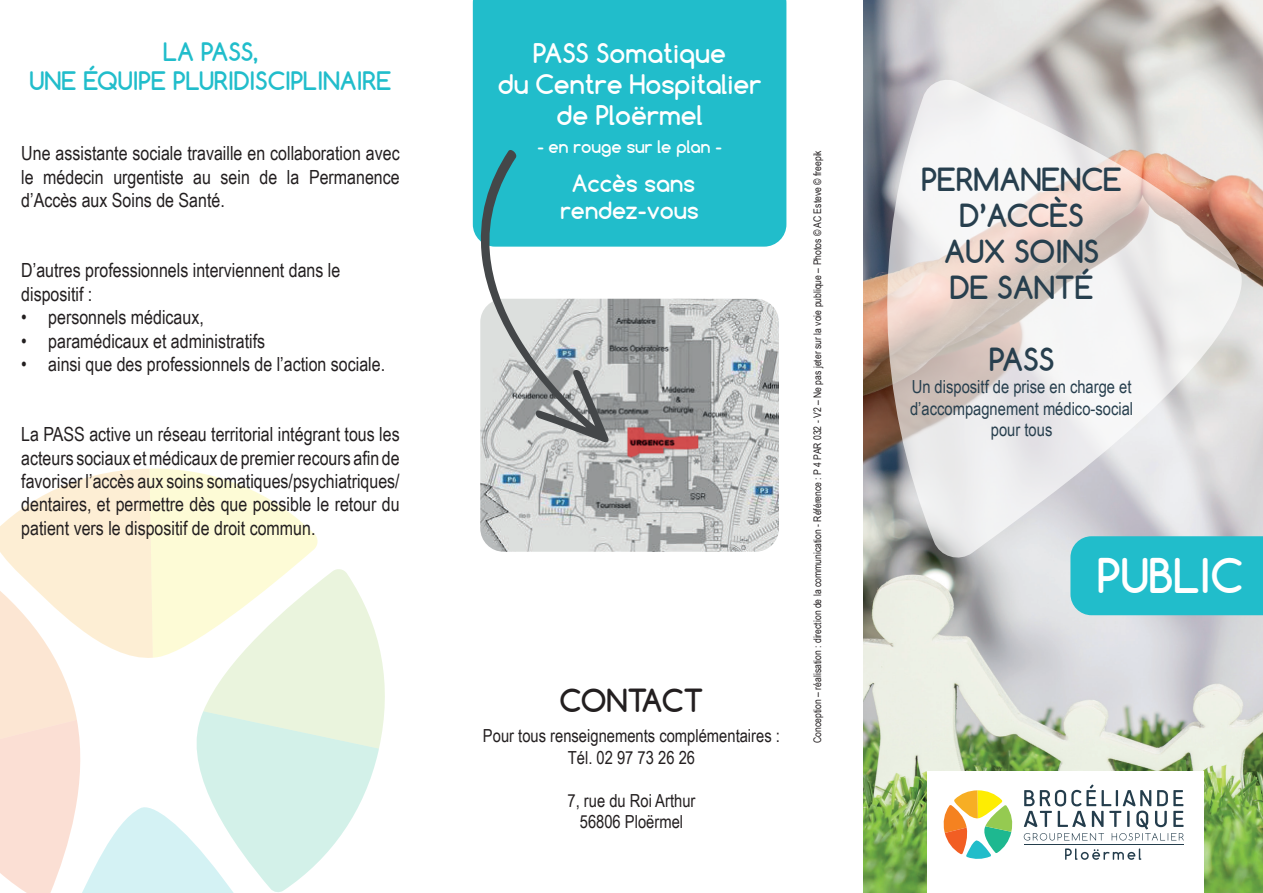
<style>
.page{position:relative;width:1263px;height:893px;background:#fff}
.page>*{position:absolute;margin:0;border:0;box-sizing:border-box;transform-origin:0 0}
.t1{font:700 45px "Comfortaa";color:#fff}
.t2{font:700 30px/36px "Comfortaa";color:#273f4e;text-align:center}
.t3{font:700 30px "Comfortaa";letter-spacing:-.01em;color:#231f20}
.t4{font:700 25.5px/30.6px "Comfortaa";color:#fff;text-align:center}
.t5{font:700 24px/28.8px "Comfortaa";color:#21bdcb;text-align:center}
.t6{font:700 22.5px/27px "Comfortaa";color:#fff;text-align:center}
.t7{font:19.5px/23.4px "Arial Narrow";color:#231f20;text-align:justify}
.t8{font:18px/21.6px "Arial Narrow";color:#231f20;text-align:center}
.t9{font:18px/21.6px "Arial Narrow";color:#273f4e;text-align:center}
.t10{font:700 16.5px "Comfortaa";color:#fff}
.t11{font:10.5px "Arial Narrow";color:#231f20}
</style>
<div class="page">
<div style="left:473px;top:0;width:313px;height:247px;background:#21bdcb"></div>
<svg style="left:0;top:469px;width:385px;height:424px"></svg>
<img style="left:863px;top:0;width:400px;height:893px">
<div style="left:927px;top:771px;width:276px;height:122px;background:#fff"></div>
<svg style="left:1065px;top:848px;width:76px;height:12px"></svg>
<hr style="left:1024px;top:844px;width:160px;height:1px;background:#243d4c">
<svg style="left:943px;top:790px;width:70px;height:69px"></svg>
<svg style="left:1024px;top:784px;width:160px;height:56px"></svg>
<div style="left:1070px;top:536px;width:193px;height:79px;background:#21bdcb"></div>
<svg style="left:887px;top:80px;width:355px;height:477px"></svg>
<img style="left:480px;top:299px;width:299px;height:253px">
<svg style="left:477px;top:147px;width:132px;height:296px"></svg>
<p class="t5" style="left:30px;top:37px;width:363px">LA PASS,<br>UNE ÉQUIPE PLURIDISCIPLINAIRE</p>
<p class="t7" style="left:21px;top:141px;width:380px">Une assistante sociale travaille en collaboration avec le médecin urgentiste au sein de la Permanence d’Accès aux Soins de Santé.</p>
<p class="t7" style="left:21px;top:258px;width:321px">D’autres professionnels interviennent dans le dispositif :</p>
<p class="t7" style="left:21px;top:305px;width:184px">• personnels médicaux,</p>
<p class="t7" style="left:21px;top:328px;width:245px">• paramédicaux et administratifs</p>
<p class="t7" style="left:21px;top:352px;width:365px">• ainsi que des professionnels de l’action sociale.</p>
<p class="t7" style="left:21px;top:422px;width:380px">La PASS active un réseau territorial intégrant tous les acteurs sociaux et médicaux de premier recours afin de favoriser l’accès aux soins somatiques/psychiatriques/ dentaires, et permettre dès que possible le retour du patient vers le dispositif de droit commun.</p>
<h3 class="t4" style="left:498px;top:38px;width:265px">PASS Somatique<br>du Centre Hospitalier de Ploërmel</h3>
<p class="t10" style="left:537px;top:136px;width:186px">- en rouge sur le plan -</p>
<p class="t6" style="left:560px;top:170px;width:140px">Accès sans rendez-vous</p>
<h2 class="t3" style="left:560px;top:681px;width:145px">CONTACT</h2>
<p class="t8" style="left:483px;top:724px;width:298px">Pour tous renseignements complémentaires :<br>Tél. 02 97 73 26 26</p>
<p class="t8" style="left:567px;top:789px;width:130px">7, rue du Roi Arthur<br>56806 Ploërmel</p>
<p class="t11" style="left:810px;top:743px;width:594px;rotate:-90deg">Conception – réalisation : direction de la communication - Référence : P 4 PAR 032 - V2 – Ne pas jeter sur la voie publique – Photos © AC Esteve © freepik</p>
<h2 class="t2" style="left:921px;top:162px;width:202px">PERMANENCE<br>D’ACCÈS<br>AUX SOINS<br>DE SANTÉ</h2>
<h2 class="t2" style="left:989px;top:342px;width:67px">PASS</h2>
<p class="t9" style="left:910px;top:375px;width:225px">Un dispositf de prise en charge et d’accompagnement médico-social pour tous</p>
<h1 class="t1" style="left:1097px;top:547px;width:147px">PUBLIC</h1>
</div>
